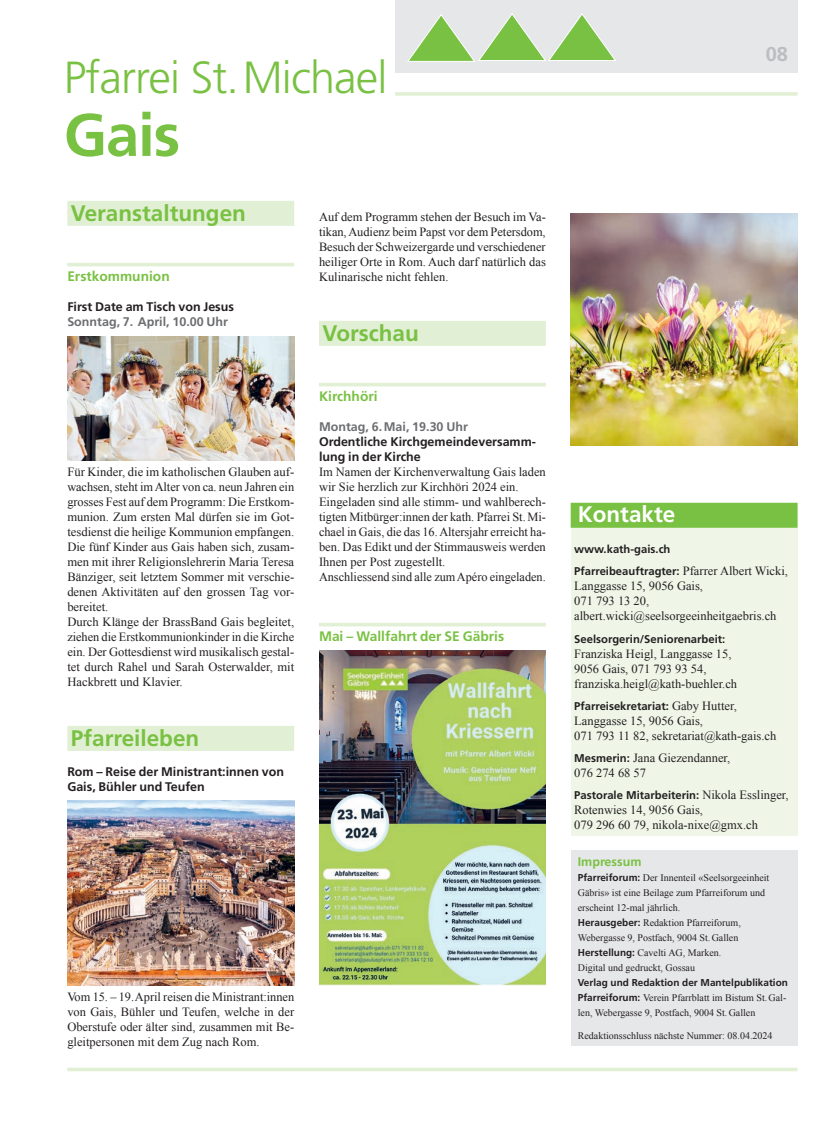
<style>
.page{position:relative;width:833px;height:1134px;background:#fff}
.page>*{position:absolute;margin:0;border:0;box-sizing:border-box;transform-origin:0 0}
.t1{font:700 60px "Frutiger LT Std";color:#79c142}
.t2{font:300 45px "Frutiger LT Std";letter-spacing:-.02em;color:#79c142}
.t3{font:700 22.5px "Frutiger LT Std";color:#79c142}
.t4{font:700 22.5px "Frutiger LT Std";color:#fff}
.t5{font:700 20px "Frutiger LT Std";color:#bcbdc0}
.t6{font:700 13.75px "Frutiger LT Std";color:#79c142}
.t7{font:12.5px/15px "Times New Roman";color:#231f20}
.t8{font:700 12.5px/15px "Frutiger LT Std";color:#231f20}
.t9{font:700 12.5px "Frutiger LT Std";color:#6c6d70}
.t10{font:700 12.5px "Frutiger LT Std";color:#79c142}
.t11{font:700 11.25px/22.1px "Frutiger LT Std";color:#231f20}
.t12{font:10px/15px "Times New Roman";color:#231f20}
.t13{font:700 10px "Frutiger LT Std";color:#231f20}
.s1{font-family:"Times New Roman";font-weight:400;font-size:12.5px}
.s2{font-family:"Frutiger LT Std";font-weight:700;font-size:11.25px}
.s3{font-family:"Frutiger LT Std";font-weight:700}
</style>
<div class="page">
<div style="left:395px;top:0;width:402px;height:73px;background:#e6e7e9"></div>
<hr style="left:395px;top:92px;width:402px;height:4px;background:#e1efd4">
<svg style="left:407px;top:14px;width:209px;height:48px"></svg>
<hr style="left:67px;top:1068px;width:730px;height:3px;background:#e1efd4">
<div style="left:319px;top:321px;width:227px;height:25px;background:#e1efd4"></div>
<hr style="left:319px;top:383px;width:227px;height:3px;background:#e1efd4">
<hr style="left:319px;top:623px;width:227px;height:3px;background:#e1efd4">
<img style="left:319px;top:650px;width:227px;height:336px">
<img style="left:570px;top:213px;width:227px;height:233px">
<div style="left:570px;top:850px;width:227px;height:196px;background:#e6e7e9"></div>
<div style="left:570px;top:506px;width:227px;height:330px;background:#eff6e8"></div>
<div style="left:570px;top:503px;width:227px;height:25px;background:#79c142"></div>
<div style="left:67px;top:201px;width:227px;height:25px;background:#e1efd4"></div>
<hr style="left:67px;top:263px;width:227px;height:3px;background:#e1efd4">
<div style="left:67px;top:726px;width:227px;height:25px;background:#e1efd4"></div>
<img style="left:67px;top:336px;width:227px;height:125px">
<img style="left:67px;top:800px;width:227px;height:186px">
<h2 class="t2" style="left:64px;top:52px;width:325px">Pfarrei St.Michael</h2>
<h1 class="t1" style="left:64px;top:100px;width:118px">Gais</h1>
<h3 class="t3" style="left:71px;top:199px;width:177px">Veranstaltungen</h3>
<p class="t6" style="left:67px;top:268px;width:104px">Erstkommunion</p>
<p class="t8" style="left:67px;top:299px;width:168px">First Date am Tisch von Jesus</p>
<p class="t9" style="left:67px;top:314px;width:162px">Sonntag, 7. April, 10.00 Uhr</p>
<p class="t7" style="left:67px;top:464px;width:228px">Für Kinder, die im katholischen Glauben auf&shy;wachsen, steht im Alter von ca. neun Jahren ein grosses Fest auf dem Programm: Die Erstkom&shy;munion. Zum ersten Mal dürfen sie im Got&shy;tesdienst die heilige Kommunion empfangen.<br>Die fünf Kinder aus Gais haben sich, zusam&shy;men mit ihrer Religionslehrerin Maria Teresa Bänziger, seit letztem Sommer mit verschie&shy;denen Aktivitäten auf den grossen Tag vor&shy;bereitet.<br>Durch Klänge der BrassBand Gais begleitet, ziehen die Erstkommunionkinder in die Kirche ein. Der Gottesdienst wird musikalisch gestal&shy;tet durch Rahel und Sarah Osterwalder, mit Hackbrett und Klavier.</p>
<h3 class="t3" style="left:71px;top:724px;width:130px">Pfarreileben</h3>
<p class="t8" style="left:67px;top:764px;width:218px">Rom – Reise der Ministrant:innen von<br>Gais, Bühler und Teufen</p>
<p class="t7" style="left:319px;top:209px;width:228px;text-align:justify">Auf dem Programm stehen der Besuch im Va&shy;tikan, Audienz beim Papst vor dem Petersdom, Besuch der Schweizergarde und verschiedener heiliger Orte in Rom. Auch darf natürlich das Kulinarische nicht fehlen.</p>
<h3 class="t3" style="left:322px;top:319px;width:98px">Vorschau</h3>
<p class="t6" style="left:319px;top:388px;width:60px">Kirchhöri</p>
<p class="t9" style="left:319px;top:419px;width:150px">Montag, 6.Mai, 19.30 Uhr</p>
<p class="t8" style="left:319px;top:434px;width:218px">Ordentliche Kirchgemeindeversamm&shy;lung in der Kirche</p>
<p class="t7" style="left:319px;top:464px;width:228px">Im Namen der Kirchenverwaltung Gais laden wir Sie herzlich zur Kirchhöri 2024 ein.<br>Eingeladen sind alle stimm- und wahlberech&shy;tigten Mitbürger:innen der kath. Pfarrei St.Mi&shy;chael in Gais, die das 16. Altersjahr erreicht ha&shy;ben. Das Edikt und der Stimmausweis werden Ihnen per Post zugestellt.<br>Anschliessend sind alle zum Apéro eingeladen.</p>
<p class="t6" style="left:319px;top:628px;width:187px">Mai – Wallfahrt der SE Gäbris</p>
<p class="t7" style="left:67px;top:989px;width:228px;text-align:justify">Vom 15. – 19.April reisen die Ministrant:innen von Gais, Bühler und Teufen, welche in der Oberstufe oder älter sind, zusammen mit Be&shy;gleitpersonen mit dem Zug nach Rom.</p>
<h3 class="t5" style="left:765px;top:42px;width:24px">08</h3>
<h3 class="t4" style="left:578px;top:501px;width:99px">Kontakte</h3>
<p class="t11" style="left:574px;top:538px;width:215px">www.kath-gais.ch<br>Pfarreibeauftragter: <span class="s1">Pfarrer Albert Wicki,</span></p>
<p class="t7" style="left:574px;top:579px;width:204px">Langgasse 15, 9056 Gais,<br>071 793 13 20, albert.wicki@seelsorgeeinheitgaebris.ch</p>
<p class="t11" style="left:574px;top:628px;width:153px">Seelsorgerin/Seniorenarbeit:</p>
<p class="t7" style="left:574px;top:646px;width:164px">Franziska Heigl, Langgasse 15,<br>9056 Gais, 071 793 93 54, franziska.heigl@kath-buehler.ch</p>
<p class="t11" style="left:574px;top:695px;width:164px">Pfarreisekretariat: <span class="s1">Gaby Hutter,</span></p>
<p class="t7" style="left:574px;top:713px;width:203px">Langgasse 15, 9056 Gais,<br>071 793 11 82, sekretariat@kath-gais.ch</p>
<p class="t7" style="left:574px;top:750px;width:158px"><span class="s2">Mesmerin:</span> Jana Giezendanner,<br>076 274 68 57</p>
<p class="t11" style="left:574px;top:784px;width:216px">Pastorale Mitarbeiterin: <span class="s1">Nikola Esslinger,</span></p>
<p class="t7" style="left:574px;top:802px;width:185px">Rotenwies 14, 9056 Gais,<br>079 296 60 79, nikola-nixe@gmx.ch</p>
<p class="t10" style="left:578px;top:855px;width:65px">Impressum</p>
<p class="t12" style="left:578px;top:870px;width:193px"><span class="s3">Pfarreiforum:</span> Der Innenteil «Seelsorgeeinheit Gäbris» ist eine Beilage zum Pfarreiforum und erscheint 12-mal jährlich.<br><span class="s3">Herausgeber:</span> Redaktion Pfarreiforum, Webergasse 9, Postfach, 9004 St.Gallen <span class="s3">Herstellung:</span> Cavelti AG, Marken.<br>Digital und gedruckt, Gossau</p>
<p class="t13" style="left:578px;top:977px;width:212px">Verlag und Redaktion der Mantelpublikation</p>
<p class="t12" style="left:578px;top:990px;width:210px"><span class="s3">Pfarreiforum:</span> Verein Pfarrblatt im Bistum St.Gal&shy;len, Webergasse 9, Postfach, 9004 St.Gallen</p>
<p class="t12" style="left:578px;top:1027px;width:196px">Redaktionsschluss nächste Nummer: 08.04.2024</p>
</div>
